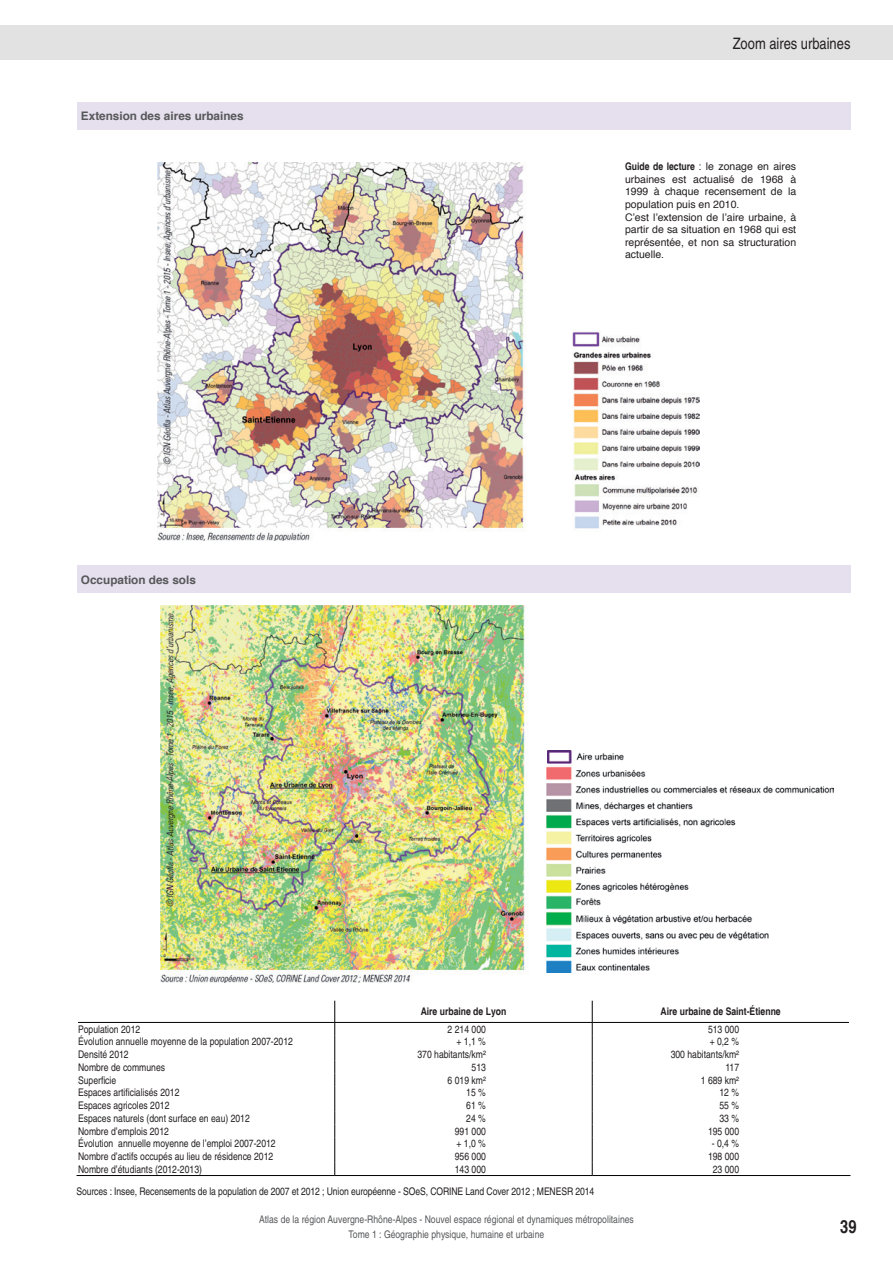
<style>
.page{position:relative;width:893px;height:1263px;background:#fff}
.page>*{position:absolute;margin:0;border:0;box-sizing:border-box;transform-origin:0 0}
.t1{font:700 condensed 18px "Helvetica";color:#231f20}
.t2{font:condensed 15.75px "Helvetica";color:#231f20}
.t3{font:700 11.7px "Helvetica";color:#57585a}
.t4{font:condensed 10.5px "Helvetica";color:#231f20}
.t5{font:10.5px/12.6px "Helvetica";color:#231f20}
.t6{font:condensed 10.5px/15px "Helvetica";color:#57585a;text-align:center}
.t7{font:700 condensed 10.5px "Helvetica";color:#231f20}
.s1{font-weight:700;font-stretch:condensed}
</style>
<div class="page">
<div style="left:0;top:26px;width:893px;height:34px;background:#e2e2e2"></div>
<img style="left:157px;top:162px;width:542px;height:378px">
<img style="left:160px;top:605px;width:387px;height:377px">
<div style="left:77px;top:102px;width:773px;height:28px;background:#e6dfed"></div>
<div style="left:77px;top:565px;width:773px;height:28px;background:#e6dfed"></div>
<hr style="left:78px;top:1022px;width:257px;height:1px;background:#000">
<hr style="left:335px;top:1022px;width:257px;height:1px;background:#000">
<hr style="left:592px;top:1022px;width:257px;height:1px;background:#000">
<hr style="left:77px;top:1175px;width:258px;height:1px;background:#000">
<hr style="left:335px;top:1175px;width:257px;height:1px;background:#000">
<hr style="left:592px;top:1175px;width:258px;height:1px;background:#000">
<svg style="left:334px;top:1001px;width:1px;height:174px"></svg>
<svg style="left:592px;top:1001px;width:1px;height:174px"></svg>
<img style="left:547px;top:750px;width:287px;height:223px">
<p class="t3" style="left:81px;top:107px;width:164px">Extension des aires urbaines</p>
<p class="t3" style="left:81px;top:570px;width:117px">Occupation des sols</p>
<h2 class="t2" style="left:733px;top:34px;width:119px">Zoom aires urbaines</h2>
<p class="t5" style="left:625px;top:160px;width:173px"><span class="s1">Guide de lecture</span> : le zonage en aires urbaines est actualisé de 1968 à<br>1999 à chaque recensement de la population puis en 2010.<br>C’est l’extension de l’aire urbaine, à partir de sa situation en 1968 qui est représentée, et non sa structuration actuelle.</p>
<p class="t7" style="left:421px;top:1005px;width:87px">Aire urbaine de Lyon</p>
<p class="t7" style="left:661px;top:1005px;width:122px">Aire urbaine de Saint-Étienne</p>
<p class="t4" style="left:78px;top:1023px;width:64px">Population 2012</p>
<p class="t4" style="left:448px;top:1023px;width:40px">2 214 000</p>
<p class="t4" style="left:708px;top:1023px;width:33px">513 000</p>
<p class="t4" style="left:78px;top:1035px;width:216px">Évolution annuelle moyenne de la population 2007-2012</p>
<p class="t4" style="left:456px;top:1035px;width:31px">+ 1,1 %</p>
<p class="t4" style="left:710px;top:1035px;width:31px">+ 0,2 %</p>
<p class="t4" style="left:78px;top:1048px;width:52px">Densité 2012</p>
<p class="t4" style="left:417px;top:1048px;width:70px">370 habitants/km²</p>
<p class="t4" style="left:671px;top:1048px;width:70px">300 habitants/km²</p>
<p class="t4" style="left:78px;top:1061px;width:89px">Nombre de communes</p>
<p class="t4" style="left:472px;top:1061px;width:16px">513</p>
<p class="t4" style="left:725px;top:1061px;width:15px">117</p>
<p class="t4" style="left:78px;top:1074px;width:40px">Superficie</p>
<p class="t4" style="left:448px;top:1074px;width:40px">6 019 km²</p>
<p class="t4" style="left:701px;top:1074px;width:40px">1 689 km²</p>
<p class="t4" style="left:78px;top:1087px;width:103px">Espaces artificialisés 2012</p>
<p class="t4" style="left:466px;top:1087px;width:21px">15 %</p>
<p class="t4" style="left:719px;top:1087px;width:21px">12 %</p>
<p class="t4" style="left:78px;top:1099px;width:93px">Espaces agricoles 2012</p>
<p class="t4" style="left:466px;top:1099px;width:21px">61 %</p>
<p class="t4" style="left:719px;top:1099px;width:21px">55 %</p>
<p class="t4" style="left:78px;top:1112px;width:173px">Espaces naturels (dont surface en eau) 2012</p>
<p class="t4" style="left:466px;top:1112px;width:21px">24 %</p>
<p class="t4" style="left:719px;top:1112px;width:21px">33 %</p>
<p class="t4" style="left:78px;top:1125px;width:92px">Nombre d’emplois 2012</p>
<p class="t4" style="left:455px;top:1125px;width:33px">991 000</p>
<p class="t4" style="left:708px;top:1125px;width:33px">195 000</p>
<p class="t4" style="left:78px;top:1138px;width:199px">Évolution annuelle moyenne de l’emploi 2007-2012</p>
<p class="t4" style="left:456px;top:1138px;width:31px">+ 1,0 %</p>
<p class="t4" style="left:712px;top:1138px;width:29px">- 0,4 %</p>
<p class="t4" style="left:78px;top:1150px;width:197px">Nombre d’actifs occupés au lieu de résidence 2012</p>
<p class="t4" style="left:455px;top:1150px;width:33px">956 000</p>
<p class="t4" style="left:708px;top:1150px;width:33px">198 000</p>
<p class="t4" style="left:78px;top:1163px;width:125px">Nombre d’étudiants (2012-2013)</p>
<p class="t4" style="left:455px;top:1163px;width:33px">143 000</p>
<p class="t4" style="left:713px;top:1163px;width:28px">23 000</p>
<p class="t4" style="left:77px;top:1185px;width:519px">Sources : Insee, Recensements de la population de 2007 et 2012 ; Union européenne - SOeS, CORINE Land Cover 2012 ; MENESR 2014</p>
<p class="t6" style="left:259px;top:1212px;width:376px">Atlas de la région Auvergne-Rhône-Alpes - Nouvel espace régional et dynamiques métropolitaines<br>Tome 1 : Géographie physique, humaine et urbaine</p>
<h1 class="t1" style="left:840px;top:1216px;width:18px">39</h1>
</div>
